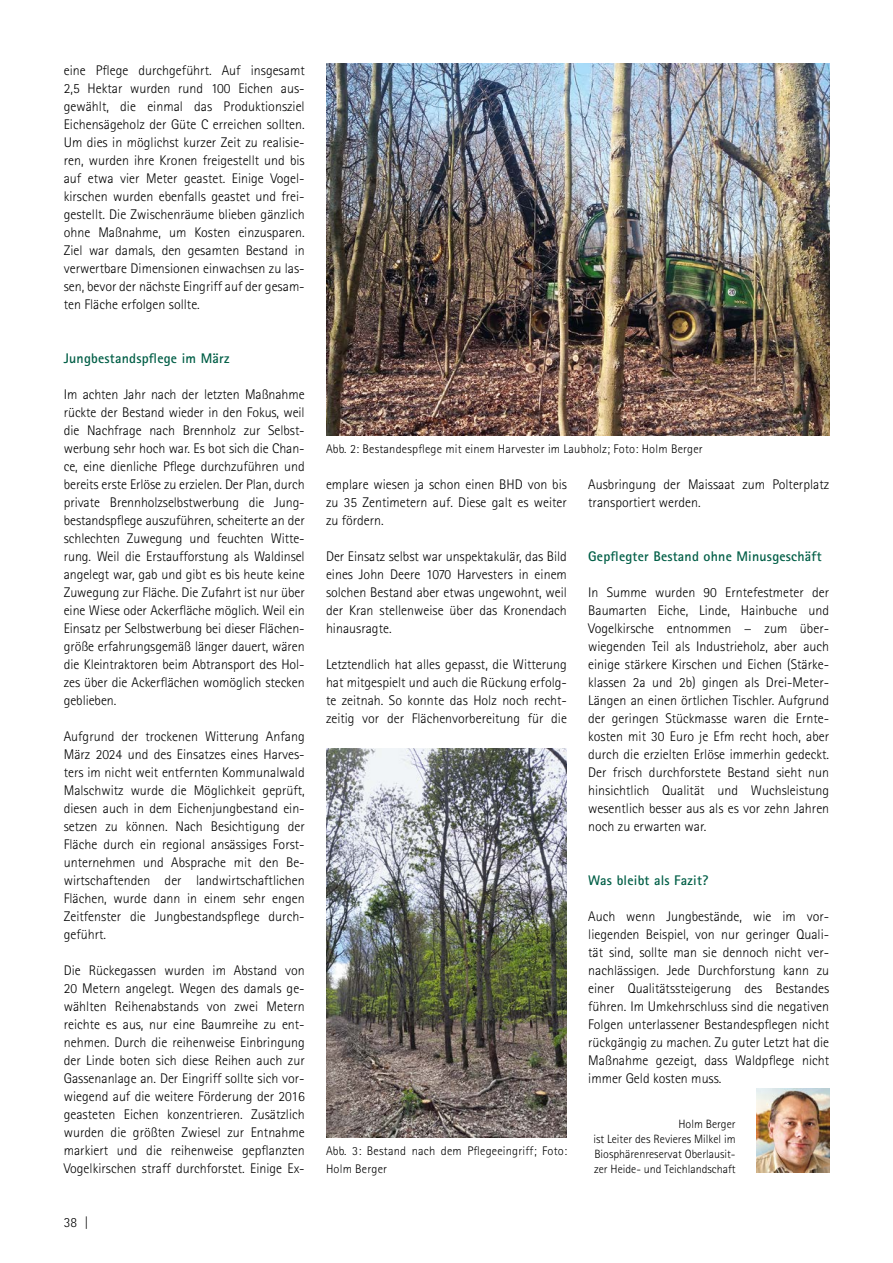
<style>
.page{position:relative;width:893px;height:1263px;background:#fff}
.page>*{position:absolute;margin:0;border:0;box-sizing:border-box;transform-origin:0 0}
.Fließtext{font:300 13.95px/18px "Rotis Sans Serif Std";color:#000;text-align:justify}
.H2_Zwischenüberschrift_grün{font:700 13.95px "Rotis Sans Serif Std";letter-spacing:.015em;color:#005e46}
.t1{font:300 12.45px/18px "Rotis Sans Serif Std";letter-spacing:.015em;color:#000}
.Autor{font:300 12px/15px "Rotis Sans Serif Std";color:#000;text-align:justify}
</style>
<div class="page">
<img style="left:757px;top:1088px;width:72px;height:85px">
<img style="left:326px;top:64px;width:503px;height:371px">
<img style="left:326px;top:748px;width:241px;height:389px">
<p class="Fließtext" style="left:64px;top:61px;width:242px">eine Pflege durchgeführt. Auf insgesamt 2,5 Hektar wurden rund 100 Eichen aus&shy;gewählt, die einmal das Produktionsziel Eichensägeholz der Güte C erreichen sollten.<br>Um dies in möglichst kurzer Zeit zu realisie&shy;ren, wurden ihre Kronen freigestellt und bis auf etwa vier Meter geastet. Einige Vogel&shy;kirschen wurden ebenfalls geastet und frei&shy;gestellt. Die Zwischenräume blieben gänzlich ohne Maßnahme, um Kosten einzusparen.<br>Ziel war damals, den gesamten Bestand in verwertbare Dimensionen einwachsen zu las&shy;sen, bevor der nächste Eingriff auf der gesam&shy;ten Fläche erfolgen sollte.</p>
<h3 class="H2_Zwischenüberschrift_grün" style="left:64px;top:350px;width:167px">Jungbestandspflege im März</h3>
<p class="Fließtext" style="left:64px;top:385px;width:242px">Im achten Jahr nach der letzten Maßnahme rückte der Bestand wieder in den Fokus, weil die Nachfrage nach Brennholz zur Selbst&shy;werbung sehr hoch war. Es bot sich die Chan&shy;ce, eine dienliche Pflege durchzuführen und bereits erste Erlöse zu erzielen. Der Plan, durch private Brennholzselbstwerbung die Jung&shy;bestandspflege auszuführen, scheiterte an der schlechten Zuwegung und feuchten Witte&shy;rung. Weil die Erstaufforstung als Waldinsel angelegt war, gab und gibt es bis heute keine Zuwegung zur Fläche. Die Zufahrt ist nur über eine Wiese oder Ackerfläche möglich. Weil ein Einsatz per Selbstwerbung bei dieser Flächen&shy;größe erfahrungsgemäß länger dauert, wären die Kleintraktoren beim Abtransport des Hol&shy;zes über die Ackerflächen womöglich stecken geblieben.</p>
<p class="Fließtext" style="left:64px;top:727px;width:242px">Aufgrund der trockenen Witterung Anfang März 2024 und des Einsatzes eines Harves&shy;ters im nicht weit entfernten Kommunalwald Malschwitz wurde die Möglichkeit geprüft, diesen auch in dem Eichenjungbestand ein&shy;setzen zu können. Nach Besichtigung der Fläche durch ein regional ansässiges Forst&shy;unternehmen und Absprache mit den Be&shy;wirtschaftenden der landwirtschaftlichen Flächen, wurde dann in einem sehr engen Zeitfenster die Jungbestandspflege durch&shy;geführt.</p>
<p class="Fließtext" style="left:64px;top:961px;width:242px">Die Rückegassen wurden im Abstand von 20 Metern angelegt. Wegen des damals ge&shy;wählten Reihenabstands von zwei Metern reichte es aus, nur eine Baumreihe zu ent&shy;nehmen. Durch die reihenweise Einbringung der Linde boten sich diese Reihen auch zur Gassenanlage an. Der Eingriff sollte sich vor&shy;wiegend auf die weitere Förderung der 2016 geasteten Eichen konzentrieren. Zusätzlich wurden die größten Zwiesel zur Entnahme markiert und die reihenweise gepflanzten Vogelkirschen straff durchforstet. Einige Ex-</p>
<p class="Fließtext" style="left:64px;top:1213px;width:27px">38 |</p>
<p class="t1" style="left:326px;top:440px;width:378px">Abb. 2: Bestandespflege mit einem Harvester im Laubholz; Foto: Holm Berger</p>
<p class="Fließtext" style="left:326px;top:475px;width:242px">emplare wiesen ja schon einen BHD von bis zu 35 Zentimetern auf. Diese galt es weiter zu fördern.</p>
<p class="Fließtext" style="left:326px;top:547px;width:242px">Der Einsatz selbst war unspektakulär, das Bild eines John Deere 1070 Harvesters in einem solchen Bestand aber etwas ungewohnt, weil der Kran stellenweise über das Kronendach hinausragte.</p>
<p class="Fließtext" style="left:326px;top:655px;width:242px">Letztendlich hat alles gepasst, die Witterung hat mitgespielt und auch die Rückung erfolg&shy;te zeitnah. So konnte das Holz noch recht&shy;zeitig vor der Flächenvorbereitung für die</p>
<p class="t1" style="left:326px;top:1142px;width:242px">Abb. 3: Bestand nach dem Pflegeeingriff; Foto:<br>Holm Berger</p>
<p class="Fließtext" style="left:588px;top:475px;width:242px">Ausbringung der Maissaat zum Polterplatz transportiert werden.</p>
<h3 class="H2_Zwischenüberschrift_grün" style="left:588px;top:548px;width:235px">Gepflegter Bestand ohne Minusgeschäft</h3>
<p class="Fließtext" style="left:588px;top:583px;width:242px">In Summe wurden 90 Erntefestmeter der Baumarten Eiche, Linde, Hainbuche und Vogelkirsche entnommen − zum über&shy;wiegenden Teil als Industrieholz, aber auch einige stärkere Kirschen und Eichen (Stärke&shy;klassen 2a und 2b) gingen als Drei-Meter-Längen an einen örtlichen Tischler. Aufgrund der geringen Stückmasse waren die Ernte&shy;kosten mit 30 Euro je Efm recht hoch, aber durch die erzielten Erlöse immerhin gedeckt.<br>Der frisch durchforstete Bestand sieht nun hinsichtlich Qualität und Wuchsleistung wesentlich besser aus als es vor zehn Jahren noch zu erwarten war.</p>
<h3 class="H2_Zwischenüberschrift_grün" style="left:588px;top:872px;width:122px">Was bleibt als Fazit?</h3>
<p class="Fließtext" style="left:588px;top:907px;width:242px">Auch wenn Jungbestände, wie im vor&shy;liegenden Beispiel, von nur geringer Quali&shy;tät sind, sollte man sie dennoch nicht ver&shy;nachlässigen. Jede Durchforstung kann zu einer Qualitätssteigerung des Bestandes führen. Im Umkehrschluss sind die negativen Folgen unterlassener Bestandespflegen nicht rückgängig zu machen. Zu guter Letzt hat die Maßnahme gezeigt, dass Waldpflege nicht immer Geld kosten muss.</p>
<p class="Autor" style="left:593px;top:1116px;width:144px;text-indent:85px">Holm Berger ist Leiter des Revieres Milkel im Biosphärenreservat Oberlausit&shy;zer Heide- und Teichlandschaft</p>
</div>
